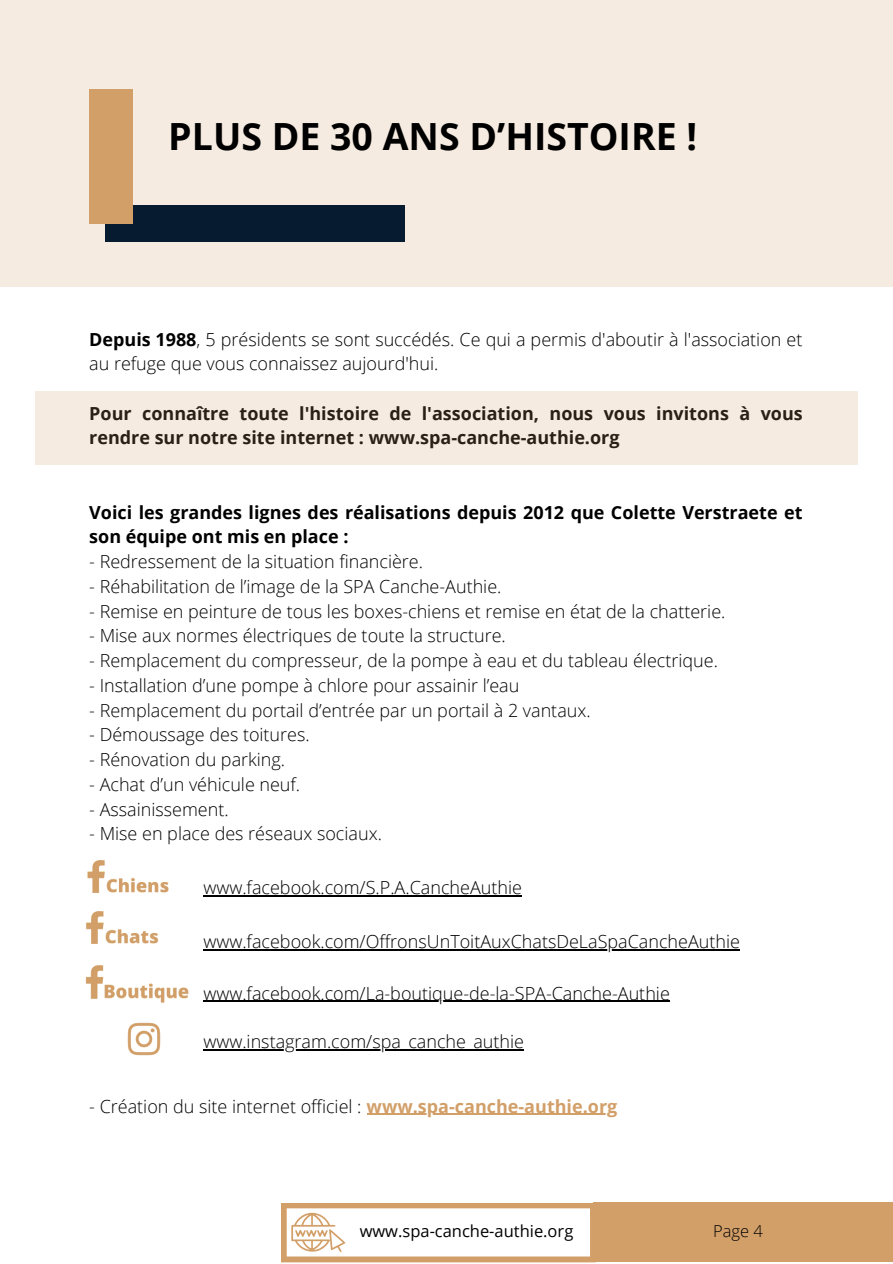
<style>
.page{position:relative;width:893px;height:1264px;background:#fff}
.page>*{position:absolute;margin:0;border:0;box-sizing:border-box;transform-origin:0 0}
.t1{font:700 37.5px "Open Sans";color:#000}
.t2{font:300 18px/24.8px "Open Sans";color:#000}
.t3{font:700 18px/24.8px "Open Sans";color:#000}
.t4{font:16.5px "Open Sans";color:#000}
.t5{font:300 16.5px "Open Sans";color:#000}
.s1{font-weight:700}
.s2{font-weight:700;color:#d29f68}
</style>
<div class="page">
<div style="left:0;top:0;width:892px;height:287px;background:#f6ebe0"></div>
<div style="left:105px;top:205px;width:299px;height:36px;background:#061b2f"></div>
<div style="left:89px;top:89px;width:43px;height:134px;background:#d29f68"></div>
<div style="left:593px;top:1202px;width:299px;height:59px;background:#d29f68"></div>
<svg style="left:281px;top:1203px;width:314px;height:59px"></svg>
<hr style="left:366px;top:1113px;width:251px;height:1px;background:#d29f68">
<div style="left:35px;top:391px;width:822px;height:73px;background:#f6ebe0"></div>
<img style="left:87px;top:860px;width:82px;height:33px">
<img style="left:86px;top:911px;width:73px;height:33px">
<img style="left:85px;top:965px;width:104px;height:37px">
<img style="left:127px;top:1022px;width:34px;height:34px">
<hr style="left:203px;top:949px;width:537px;height:1px;background:#000">
<hr style="left:203px;top:895px;width:319px;height:1px;background:#000">
<hr style="left:203px;top:1000px;width:466px;height:1px;background:#000">
<hr style="left:203px;top:1049px;width:321px;height:1px;background:#000">
<p class="t1" style="left:168px;top:109px;width:530px">PLUS DE 30 ANS D’HISTOIRE !</p>
<p class="t2" style="left:89px;top:326px;width:714px"><span class="s1">Depuis 1988</span>, 5 présidents se sont succédés. Ce qui a permis d'aboutir à l'association et au refuge que vous connaissez aujourd'hui.</p>
<p class="t3" style="left:89px;top:400px;width:715px">Pour connaître toute l'histoire de l'association, nous vous invitons à vous rendre sur notre site internet : www.spa-canche-authie.org</p>
<p class="t3" style="left:89px;top:499px;width:714px">Voici les grandes lignes des réalisations depuis 2012 que Colette Verstraete et son équipe ont mis en place :</p>
<p class="t2" style="left:89px;top:549px;width:335px">- Redressement de la situation financière.</p>
<p class="t2" style="left:89px;top:573px;width:413px">- Réhabilitation de l’image de la SPA Canche-Authie.</p>
<p class="t2" style="left:89px;top:598px;width:637px">- Remise en peinture de tous les boxes-chiens et remise en état de la chatterie.</p>
<p class="t2" style="left:89px;top:623px;width:418px">- Mise aux normes électriques de toute la structure.</p>
<p class="t2" style="left:89px;top:647px;width:630px">- Remplacement du compresseur, de la pompe à eau et du tableau électrique.</p>
<p class="t2" style="left:89px;top:672px;width:431px">- Installation d’une pompe à chlore pour assainir l’eau</p>
<p class="t2" style="left:89px;top:697px;width:503px">- Remplacement du portail d’entrée par un portail à 2 vantaux.</p>
<p class="t2" style="left:89px;top:722px;width:222px">- Démoussage des toitures.</p>
<p class="t2" style="left:89px;top:746px;width:197px">- Rénovation du parking.</p>
<p class="t2" style="left:89px;top:771px;width:212px">- Achat d’un véhicule neuf.</p>
<p class="t2" style="left:89px;top:796px;width:141px">- Assainissement.</p>
<p class="t2" style="left:89px;top:821px;width:294px">- Mise en place des réseaux sociaux.</p>
<p class="t2" style="left:203px;top:874px;width:320px">www.facebook.com/S.P.A.CancheAuthie</p>
<p class="t2" style="left:203px;top:929px;width:538px">www.facebook.com/OffronsUnToitAuxChatsDeLaSpaCancheAuthie</p>
<p class="t2" style="left:203px;top:980px;width:468px">www.facebook.com/La-boutique-de-la-SPA-Canche-Authie</p>
<p class="t2" style="left:203px;top:1028px;width:322px">www.instagram.com/spa_canche_authie</p>
<p class="t2" style="left:89px;top:1093px;width:529px">- Création du site internet officiel : <span class="s2">www.spa-canche-authie.org</span></p>
<p class="t4" style="left:359px;top:1219px;width:215px">www.spa-canche-authie.org</p>
<p class="t5" style="left:713px;top:1219px;width:51px">Page 4</p>
</div>
